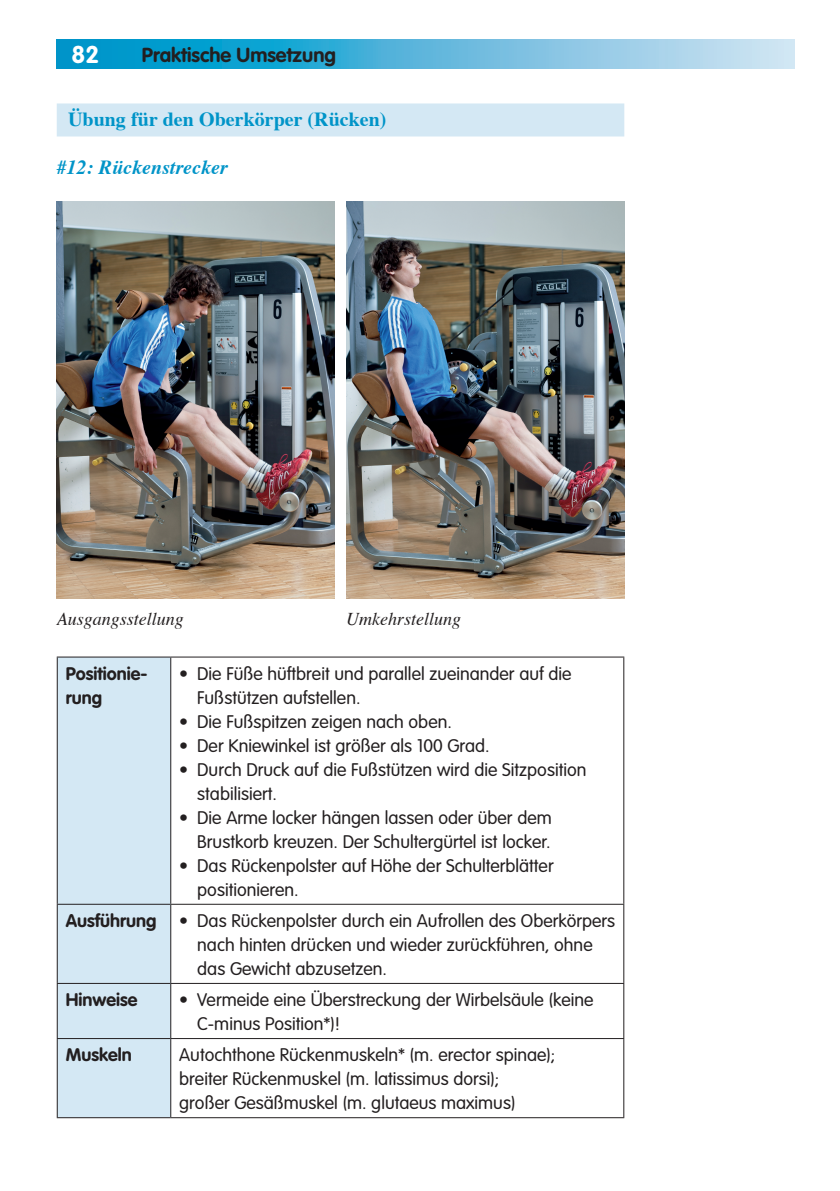
<style>
.page{position:relative;width:840px;height:1191px;background:#fff}
.page>*{position:absolute;margin:0;border:0;box-sizing:border-box;transform-origin:0 0}
.t1{font:700 24px "VAG Rounded";color:#fff}
.t2{font:700 20px "Times";color:#0094c8}
.t3{font:700 20px "VAG Rounded";color:#231f20}
.t4{font:italic 700 20px "Times";color:#0094c8}
.t5{font:300 18px/24px "VAG Rounded";color:#231f20}
.t6{font:700 18px/24px "VAG Rounded";color:#231f20}
.t7{font:italic 18px "Times";color:#231f20}
</style>
<div class="page">
<svg style="left:57px;top:40px;width:737px;height:28px;background:#59b8dc"></svg>
<div style="left:57px;top:103px;width:567px;height:33px;background:#d4e8f4"></div>
<img style="left:57px;top:201px;width:277px;height:397px">
<img style="left:346px;top:201px;width:278px;height:397px">
<div style="left:58px;top:657px;width:112px;height:460px;background:#d4e8f4"></div>
<hr style="left:57px;top:903px;width:114px;height:1px;background:#231f20">
<hr style="left:171px;top:903px;width:453px;height:1px;background:#231f20">
<hr style="left:57px;top:983px;width:114px;height:1px;background:#231f20">
<hr style="left:171px;top:983px;width:453px;height:1px;background:#231f20">
<hr style="left:57px;top:1038px;width:114px;height:1px;background:#231f20">
<hr style="left:171px;top:1038px;width:453px;height:1px;background:#231f20">
<hr style="left:171px;top:1117px;width:453px;height:1px;background:#231f20">
<hr style="left:171px;top:656px;width:453px;height:1px;background:#231f20">
<hr style="left:623px;top:657px;width:1px;height:246px;background:#231f20">
<hr style="left:623px;top:904px;width:1px;height:79px;background:#231f20">
<hr style="left:623px;top:984px;width:1px;height:54px;background:#231f20">
<hr style="left:623px;top:1039px;width:1px;height:78px;background:#231f20">
<hr style="left:57px;top:656px;width:114px;height:1px;background:#231f20">
<hr style="left:57px;top:657px;width:1px;height:246px;background:#231f20">
<hr style="left:170px;top:657px;width:1px;height:246px;background:#231f20">
<hr style="left:57px;top:904px;width:1px;height:79px;background:#231f20">
<hr style="left:170px;top:904px;width:1px;height:79px;background:#231f20">
<hr style="left:57px;top:984px;width:1px;height:54px;background:#231f20">
<hr style="left:170px;top:984px;width:1px;height:54px;background:#231f20">
<hr style="left:57px;top:1039px;width:1px;height:78px;background:#231f20">
<hr style="left:170px;top:1039px;width:1px;height:78px;background:#231f20">
<hr style="left:57px;top:1117px;width:114px;height:1px;background:#231f20">
<p class="t1" style="left:72px;top:40px;width:29px">82</p>
<p class="t3" style="left:142px;top:43px;width:195px">Praktische Umsetzung</p>
<p class="t2" style="left:68px;top:100px;width:320px">Übung für den Oberkörper (Rücken)</p>
<p class="t4" style="left:57px;top:148px;width:172px">#12: Rückenstrecker</p>
<p class="t7" style="left:57px;top:603px;width:129px">Ausgangsstellung</p>
<p class="t7" style="left:346px;top:603px;width:116px">Umkehrstellung</p>
<p class="t6" style="left:66px;top:661px;width:83px">Positionie&shy;rung</p>
<p class="t5" style="left:197px;top:661px;width:375px;text-indent:-18px">• Die Füße hüftbreit und parallel zueinander auf die<br>Fußstützen aufstellen.</p>
<p class="t5" style="left:179px;top:709px;width:274px">• Die Fußspitzen zeigen nach oben.</p>
<p class="t5" style="left:179px;top:733px;width:312px">• Der Kniewinkel ist größer als 100 Grad.</p>
<p class="t5" style="left:197px;top:757px;width:390px;text-indent:-18px">• Durch Druck auf die Fußstützen wird die Sitzposition stabilisiert.</p>
<p class="t5" style="left:179px;top:805px;width:374px;text-align:right">• Die Arme locker hängen lassen oder über dem<br>Brustkorb kreuzen. Der Schultergürtel ist locker.</p>
<p class="t5" style="left:197px;top:853px;width:357px;text-indent:-18px">• Das Rückenpolster auf Höhe der Schulterblätter positionieren.</p>
<p class="t6" style="left:66px;top:908px;width:92px">Ausführung</p>
<p class="t5" style="left:197px;top:908px;width:419px;text-indent:-18px">• Das Rückenpolster durch ein Aufrollen des Oberkörpers nach hinten drücken und wieder zurückführen, ohne das Gewicht abzusetzen.</p>
<p class="t6" style="left:66px;top:987px;width:73px">Hinweise</p>
<p class="t5" style="left:197px;top:987px;width:397px;text-indent:-18px">• Vermeide eine Überstreckung der Wirbelsäule (keine<br>C-minus Position*)!</p>
<p class="t6" style="left:66px;top:1042px;width:68px">Muskeln</p>
<p class="t5" style="left:179px;top:1042px;width:377px">Autochthone Rückenmuskeln* (m. erector spinae); breiter Rückenmuskel (m. latissimus dorsi);<br>großer Gesäßmuskel (m. glutaeus maximus)</p>
</div>
